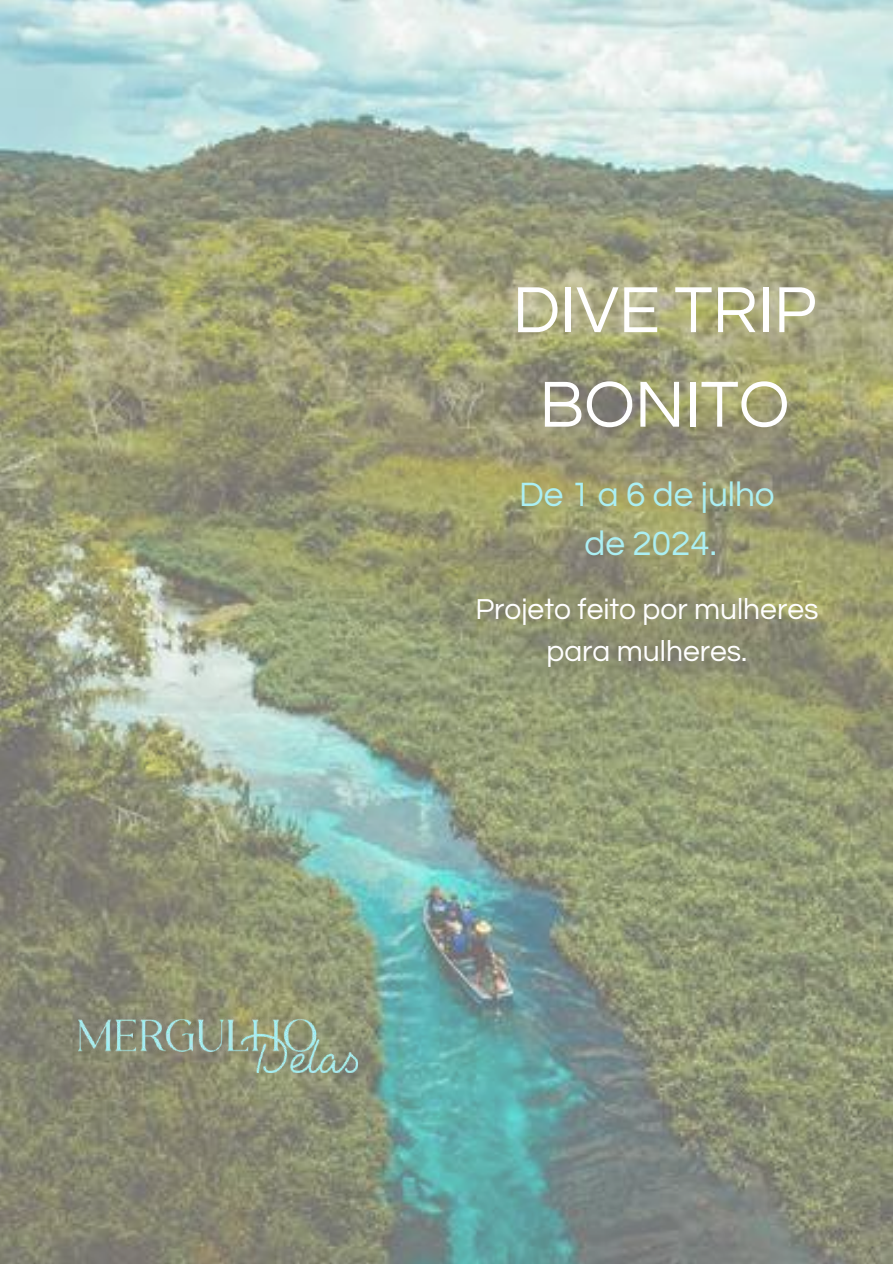
<style>
.page{position:relative;width:893px;height:1264px;background:#fff}
.page>*{position:absolute;margin:0;border:0;box-sizing:border-box;transform-origin:0 0}
.t1{font:67.65px/94.5px "Questrial";color:#fff;text-align:center}
.t2{font:35.1px/48.9px "Questrial";color:#abeff3;text-align:center}
.t3{font:30px/41.7px "Questrial";color:#fff;text-align:center}
</style>
<div class="page">
<img style="left:0;top:0;width:892px;height:1263px">
<img style="left:78px;top:1011px;width:279px;height:61px">
<h1 class="t1" style="left:512px;top:264px;width:305px">DIVE TRIP<br>BONITO</h1>
<p class="t2" style="left:519px;top:471px;width:257px">De 1 a 6 de julho de 2024.</p>
<p class="t3" style="left:475px;top:589px;width:344px">Projeto feito por mulheres para mulheres.</p>
</div>
